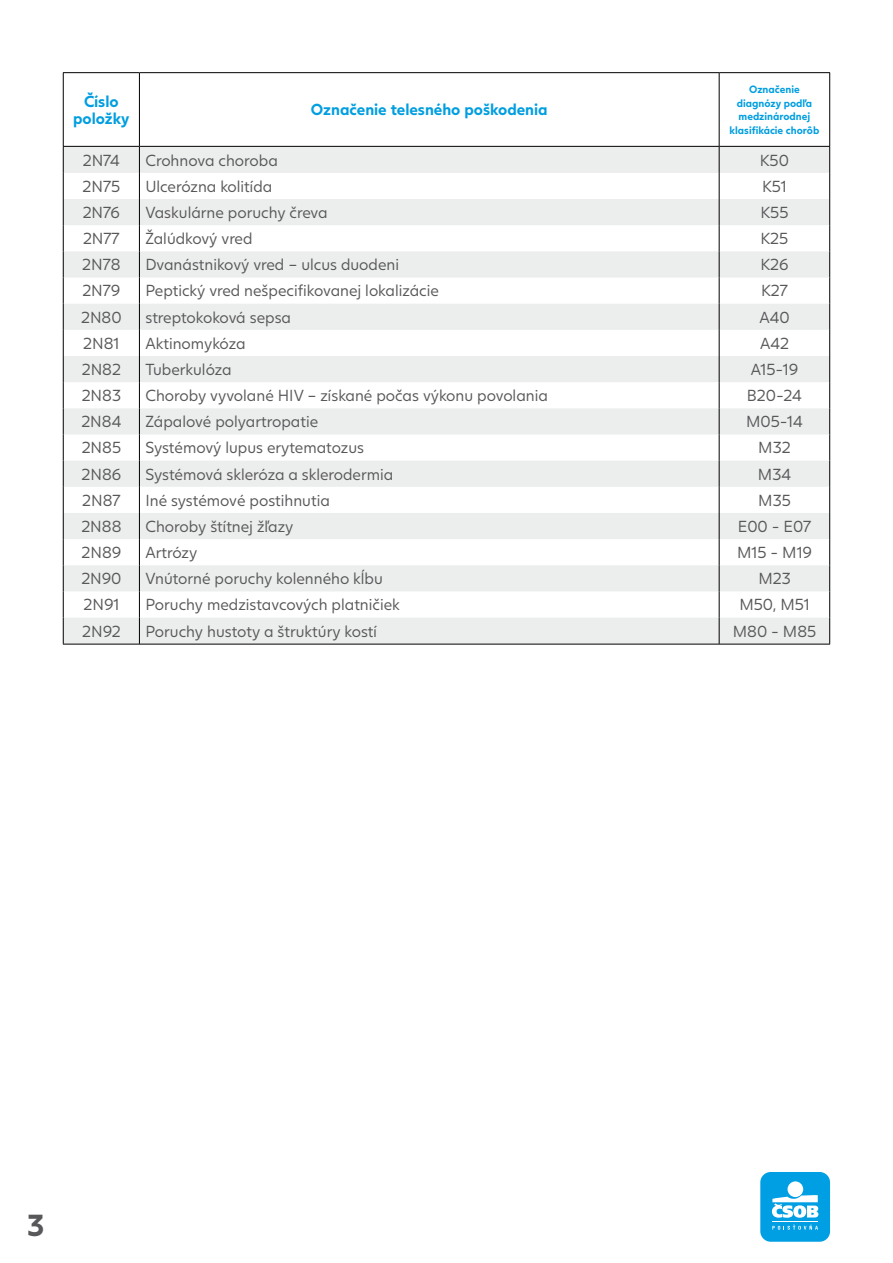
<style>
.page{position:relative;width:893px;height:1263px;background:#fff}
.page>*{position:absolute;margin:0;border:0;box-sizing:border-box;transform-origin:0 0}
.t1{font:700 30px "Juli Sans";color:#58585a}
.t2{font:15.75px "Juli Sans";color:#58585a}
.t3{font:700 15.75px/17.2px "Juli Sans";color:#009ee0;text-align:center}
.t4{font:700 10.5px/13.5px "Juli Sans";color:#009ee0;text-align:center}
</style>
<div class="page">
<svg style="left:64px;top:147px;width:765px;height:497px;fill:#eceded"></svg>
<hr style="left:63px;top:73px;width:1px;height:73px;background:#000">
<hr style="left:139px;top:73px;width:1px;height:73px;background:#000">
<hr style="left:719px;top:73px;width:1px;height:73px;background:#000">
<hr style="left:829px;top:73px;width:1px;height:73px;background:#000">
<svg style="left:63px;top:147px;width:1px;height:497px"></svg>
<svg style="left:139px;top:147px;width:1px;height:497px"></svg>
<svg style="left:719px;top:147px;width:1px;height:497px"></svg>
<svg style="left:829px;top:147px;width:1px;height:497px"></svg>
<hr style="left:63px;top:72px;width:76px;height:1px;background:#000">
<hr style="left:139px;top:72px;width:580px;height:1px;background:#000">
<hr style="left:719px;top:72px;width:111px;height:1px;background:#000">
<hr style="left:63px;top:146px;width:76px;height:1px;background:#000">
<hr style="left:139px;top:146px;width:580px;height:1px;background:#000">
<hr style="left:719px;top:146px;width:111px;height:1px;background:#000">
<hr style="left:63px;top:644px;width:767px;height:1px;background:#000">
<div style="left:760px;top:1172px;width:70px;height:70px;background:#009ee3;border-radius:10px"></div>
<div style="left:787px;top:1181px;width:16px;height:16px;background:#fff;border-radius:50%"></div>
<svg style="left:772px;top:1195px;width:46px;height:23px"></svg>
<hr style="left:772px;top:1222px;width:46px;height:1px;background:#fff">
<svg style="left:772px;top:1225px;width:46px;height:4px"></svg>
<p class="t3" style="left:73px;top:91px;width:58px">Číslo položky</p>
<p class="t3" style="left:311px;top:99px;width:238px">Označenie telesného poškodenia</p>
<p class="t4" style="left:730px;top:81px;width:91px">Označenie diagnózy podľa medzinárodnej klasifikácie chorôb</p>
<p class="t2" style="left:83px;top:148px;width:39px">2N74</p>
<p class="t2" style="left:145px;top:148px;width:134px">Crohnova choroba</p>
<p class="t2" style="left:760px;top:148px;width:31px">K50</p>
<p class="t2" style="left:83px;top:174px;width:39px">2N75</p>
<p class="t2" style="left:145px;top:174px;width:128px">Ulcerózna kolitída</p>
<p class="t2" style="left:762px;top:174px;width:26px">K51</p>
<p class="t2" style="left:83px;top:200px;width:39px">2N76</p>
<p class="t2" style="left:145px;top:200px;width:184px">Vaskulárne poruchy čreva</p>
<p class="t2" style="left:760px;top:200px;width:29px">K55</p>
<p class="t2" style="left:83px;top:226px;width:38px">2N77</p>
<p class="t2" style="left:145px;top:226px;width:109px">Žalúdkový vred</p>
<p class="t2" style="left:761px;top:226px;width:29px">K25</p>
<p class="t2" style="left:82px;top:253px;width:40px">2N78</p>
<p class="t2" style="left:145px;top:253px;width:255px">Dvanástnikový vred – ulcus duodeni</p>
<p class="t2" style="left:760px;top:253px;width:30px">K26</p>
<p class="t2" style="left:82px;top:279px;width:39px">2N79</p>
<p class="t2" style="left:145px;top:279px;width:295px">Peptický vred nešpecifikovanej lokalizácie</p>
<p class="t2" style="left:761px;top:279px;width:28px">K27</p>
<p class="t2" style="left:81px;top:305px;width:42px">2N80</p>
<p class="t2" style="left:145px;top:305px;width:147px">streptokoková sepsa</p>
<p class="t2" style="left:759px;top:305px;width:32px">A40</p>
<p class="t2" style="left:83px;top:331px;width:38px">2N81</p>
<p class="t2" style="left:145px;top:331px;width:102px">Aktinomykóza</p>
<p class="t2" style="left:760px;top:331px;width:30px">A42</p>
<p class="t2" style="left:82px;top:357px;width:41px">2N82</p>
<p class="t2" style="left:145px;top:357px;width:88px">Tuberkulóza</p>
<p class="t2" style="left:751px;top:357px;width:49px">A15-19</p>
<p class="t2" style="left:82px;top:383px;width:41px">2N83</p>
<p class="t2" style="left:145px;top:383px;width:404px">Choroby vyvolané HIV – získané počas výkonu povolania</p>
<p class="t2" style="left:747px;top:383px;width:57px">B20-24</p>
<p class="t2" style="left:81px;top:410px;width:42px">2N84</p>
<p class="t2" style="left:145px;top:410px;width:174px">Zápalové polyartropatie</p>
<p class="t2" style="left:746px;top:410px;width:58px">M05-14</p>
<p class="t2" style="left:82px;top:436px;width:41px">2N85</p>
<p class="t2" style="left:145px;top:436px;width:220px">Systémový lupus erytematozus</p>
<p class="t2" style="left:758px;top:436px;width:34px">M32</p>
<p class="t2" style="left:82px;top:462px;width:41px">2N86</p>
<p class="t2" style="left:145px;top:462px;width:249px">Systémová skleróza a sklerodermia</p>
<p class="t2" style="left:758px;top:462px;width:35px">M34</p>
<p class="t2" style="left:82px;top:488px;width:40px">2N87</p>
<p class="t2" style="left:145px;top:488px;width:186px">Iné systémové postihnutia</p>
<p class="t2" style="left:758px;top:488px;width:34px">M35</p>
<p class="t2" style="left:81px;top:514px;width:42px">2N88</p>
<p class="t2" style="left:145px;top:514px;width:149px">Choroby štítnej žľazy</p>
<p class="t2" style="left:738px;top:514px;width:75px">E00 - E07</p>
<p class="t2" style="left:82px;top:540px;width:41px">2N89</p>
<p class="t2" style="left:146px;top:540px;width:53px">Artrózy</p>
<p class="t2" style="left:737px;top:540px;width:76px">M15 - M19</p>
<p class="t2" style="left:81px;top:567px;width:42px">2N90</p>
<p class="t2" style="left:146px;top:567px;width:239px">Vnútorné poruchy kolenného kĺbu</p>
<p class="t2" style="left:758px;top:567px;width:34px">M23</p>
<p class="t2" style="left:84px;top:593px;width:37px">2N91</p>
<p class="t2" style="left:146px;top:593px;width:256px">Poruchy medzistavcových platničiek</p>
<p class="t2" style="left:739px;top:593px;width:72px">M50, M51</p>
<p class="t2" style="left:82px;top:619px;width:40px">2N92</p>
<p class="t2" style="left:146px;top:619px;width:233px">Poruchy hustoty a štruktúry kostí</p>
<p class="t2" style="left:733px;top:619px;width:85px">M80 - M85</p>
<h1 class="t1" style="left:27px;top:1200px;width:19px">3</h1>
</div>
